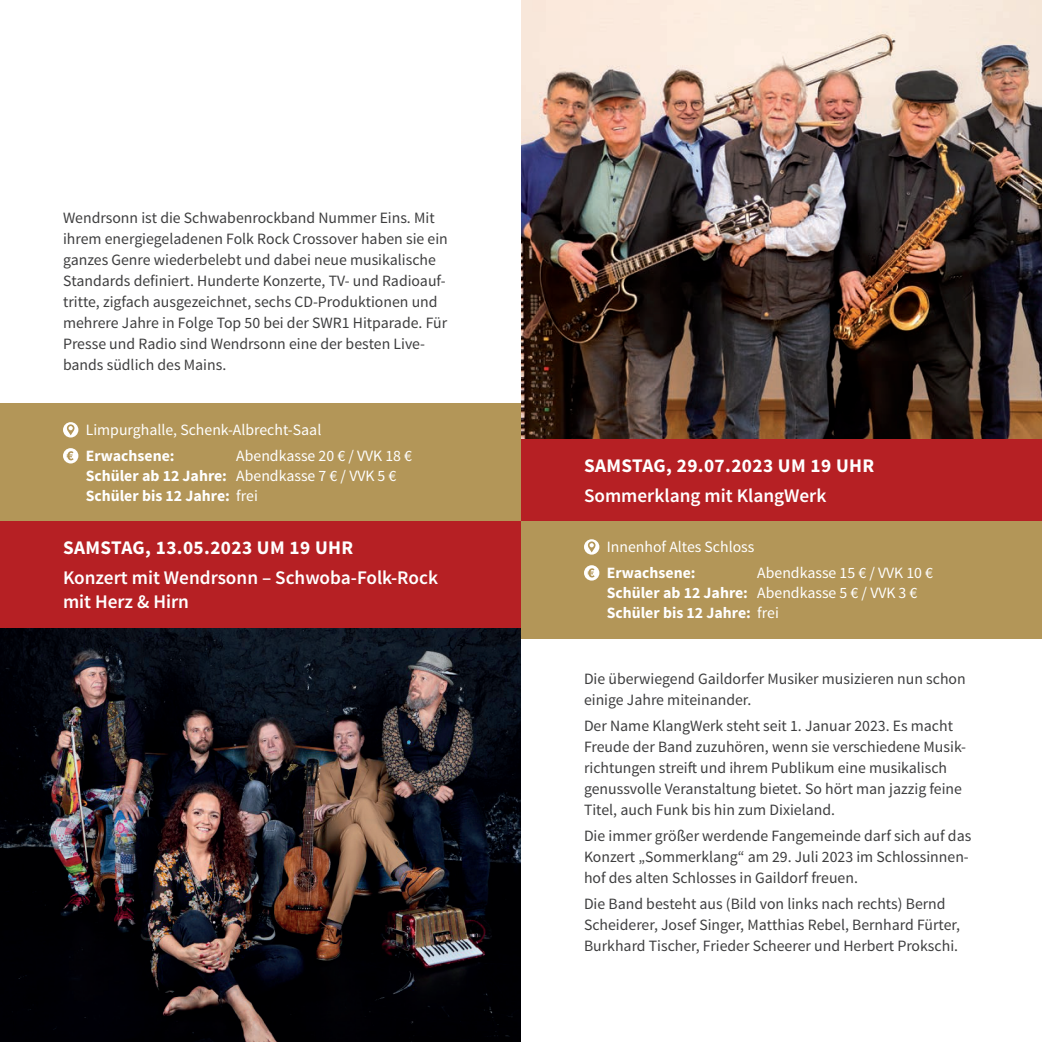
<style>
.page{position:relative;width:1042px;height:1042px;background:#fff}
.page>*{position:absolute;margin:0;border:0;box-sizing:border-box;transform-origin:0 0}
.t1{font:600 19.25px/24.5px "Source Sans Pro";color:#fff}
.t2{font:700 19.25px "Source Sans Pro";letter-spacing:.02em;color:#fff}
.t3{font:15.75px/21px "Source Sans Pro";color:#3e3e3f}
.t4{font:15.75px/20.1px "Source Sans Pro";color:#fff}
.t5{font:700 15.75px "Source Sans Pro";color:#fff}
.s1{font-weight:700}
</style>
<div class="page">
<img style="left:521px;top:0;width:521px;height:439px">
<img style="left:0;top:628px;width:521px;height:414px">
<div style="left:0;top:404px;width:521px;height:117px;background:#b39658"></div>
<div style="left:0;top:521px;width:521px;height:107px;background:#b62024"></div>
<div style="left:63px;top:422px;width:15px;height:15px;background:#fff;border-radius:50%"></div>
<svg style="left:67px;top:424px;width:7px;height:11px"></svg>
<div style="left:63px;top:448px;width:15px;height:15px;background:#fff;border-radius:50%"></div>
<svg style="left:67px;top:451px;width:7px;height:9px"></svg>
<div style="left:521px;top:439px;width:521px;height:82px;background:#b62024"></div>
<div style="left:521px;top:521px;width:521px;height:117px;background:#b39658"></div>
<svg style="left:584px;top:539px;width:15px;height:15px"></svg>
<svg style="left:588px;top:541px;width:7px;height:11px"></svg>
<svg style="left:584px;top:565px;width:15px;height:15px"></svg>
<svg style="left:588px;top:568px;width:6px;height:9px"></svg>
<p class="t3" style="left:63px;top:207px;width:386px">Wendrsonn ist die Schwabenrockband Nummer Eins. Mit ihrem energiegeladenen Folk Rock Crossover haben sie ein ganzes Genre wiederbelebt und dabei neue musikalische Standards definiert. Hunderte Konzerte, TV- und Radioauf&shy;tritte, zigfach ausgezeichnet, sechs CD-Produktionen und mehrere Jahre in Folge Top 50 bei der SWR1 Hitparade. Für Presse und Radio sind Wendrsonn eine der besten Live&shy;bands südlich des Mains.</p>
<p class="t4" style="left:86px;top:420px;width:237px">Limpurghalle, Schenk-Albrecht-Saal</p>
<p class="t5" style="left:86px;top:445px;width:90px">Erwachsene:</p>
<p class="t4" style="left:86px;top:446px;width:328px;text-indent:151px">Abendkasse 20 € / VVK 18 €<br><span class="s1">Schüler ab 12 Jahre:</span> Abendkasse 7 € / VVK 5 €<br><span class="s1">Schüler bis 12 Jahre:</span> frei</p>
<p class="t2" style="left:584px;top:453px;width:292px">SAMSTAG, 29.07.2023 UM 19 UHR</p>
<p class="t1" style="left:584px;top:483px;width:244px">Sommerklang mit KlangWerk</p>
<p class="t4" style="left:607px;top:537px;width:149px">Innenhof Altes Schloss</p>
<p class="t5" style="left:607px;top:562px;width:90px">Erwachsene:</p>
<p class="t2" style="left:63px;top:535px;width:292px">SAMSTAG, 13.05.2023 UM 19 UHR</p>
<p class="t1" style="left:63px;top:565px;width:377px">Konzert mit Wendrsonn – Schwoba-Folk-Rock mit Herz &amp; Hirn</p>
<p class="t4" style="left:607px;top:563px;width:328px;text-indent:151px">Abendkasse 15 € / VVK 10 €<br><span class="s1">Schüler ab 12 Jahre:</span> Abendkasse 5 € / VVK 3 €<br><span class="s1">Schüler bis 12 Jahre:</span> frei</p>
<p class="t3" style="left:584px;top:669px;width:383px">Die überwiegend Gaildorfer Musiker musizieren nun schon einige Jahre miteinander.</p>
<p class="t3" style="left:584px;top:715px;width:383px">Der Name KlangWerk steht seit 1. Januar 2023. Es macht Freude der Band zuzuhören, wenn sie verschiedene Musik&shy;richtungen streift und ihrem Publikum eine musikalisch genussvolle Veranstaltung bietet. So hört man jazzig feine Titel, auch Funk bis hin zum Dixieland.</p>
<p class="t3" style="left:584px;top:825px;width:389px">Die immer größer werdende Fangemeinde darf sich auf das<br>Konzert „Sommerklang“ am 29. Juli 2023 im Schlossinnen&shy;hof des alten Schlosses in Gaildorf freuen.</p>
<p class="t3" style="left:584px;top:893px;width:377px">Die Band besteht aus (Bild von links nach rechts) Bernd<br>Scheiderer, Josef Singer, Matthias Rebel, Bernhard Fürter,<br>Burkhard Tischer, Frieder Scheerer und Herbert Prokschi.</p>
</div>
